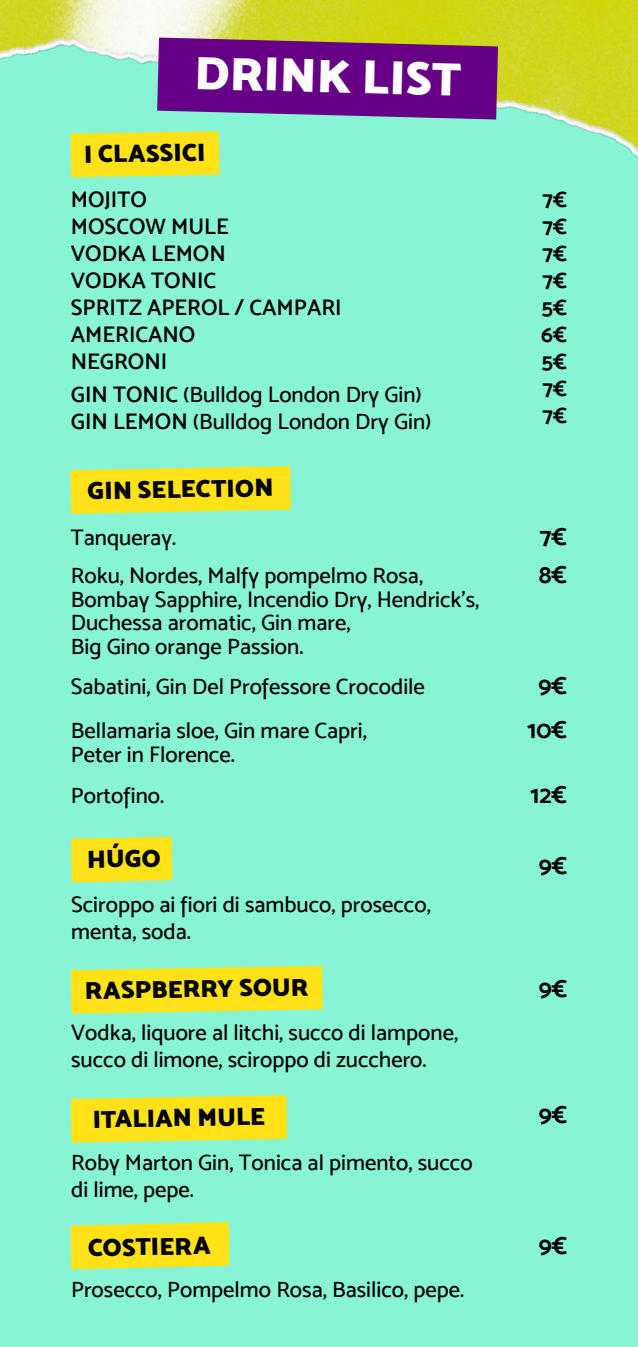
<style>
.page{position:relative;width:638px;height:1347px;background:#fff}
.page>*{position:absolute;margin:0;border:0;box-sizing:border-box;transform-origin:0 0}
.t1{font:47.5px "Mosk Ultra Bold 900";color:#fff}
.t2{font:25px "Mosk Ultra Bold 900";color:#000}
.t3{font:25px/44px "Mosk Bold 700";color:#000;text-align:center}
.t4{font:22.5px/27px "Mosk Medium 500";color:#000}
.t5{font:22.5px/27px "Mosk Semi Bold 600";color:#000}
.t6{font:22.5px/27px "Mosk Bold 700";color:#000;text-align:justify}
.s1{font-family:"Mosk Semi Bold 600"}
</style>
<div class="page">
<div style="left:0;top:0;width:638px;height:1346px;background:#88f4d6"></div>
<img style="left:0;top:0;width:638px;height:178px">
<svg style="left:71px;top:836px;width:101px;height:46px;background:#f7e221"></svg>
<svg style="left:71px;top:965px;width:252px;height:48px;background:#f2e328"></svg>
<svg style="left:71px;top:466px;width:220px;height:48px;background:#f3e328"></svg>
<svg style="left:71px;top:1095px;width:216px;height:47px;background:#f5e325"></svg>
<svg style="left:71px;top:1222px;width:158px;height:47px;background:#f5e324"></svg>
<svg style="left:71px;top:131px;width:148px;height:46px;background:#f7e220"></svg>
<svg style="left:157px;top:38px;width:341px;height:81px;background:#6d1785"></svg>
<h1 class="t1" style="left:196px;top:41px;width:268px;rotate:2deg">DRINK LIST</h1>
<p class="t2" style="left:84px;top:138px;width:123px;rotate:-1deg">I CLASSICI</p>
<p class="t5" style="left:71px;top:185px;width:272px">MOJITO<br>MOSCOW MULE<br>VODKA LEMON<br>VODKA TONIC<br>SPRITZ APEROL / CAMPARI<br>AMERICANO<br>NEGRONI</p>
<p class="t4" style="left:71px;top:381px;width:362px"><span class="s1">GIN TONIC</span> (Bulldog London Dry Gin)<br><span class="s1">GIN LEMON</span> (Bulldog London Dry Gin)</p>
<p class="t2" style="left:87px;top:475px;width:187px;rotate:-1deg">GIN SELECTION</p>
<p class="t4" style="left:71px;top:518px;width:354px;line-height:37.8px">Tanqueray.<br>Roku, Nordes, Malfy pompelmo Rosa,</p>
<p class="t4" style="left:71px;top:587px;width:410px;line-height:23.8px">Bombay Sapphire, Incendio Dry, Hendrick’s,<br>Duchessa aromatic, Gin mare,<br>Big Gino orange Passion.</p>
<p class="t4" style="left:71px;top:664px;width:355px;line-height:44px">Sabatini, Gin Del Professore Crocodile<br>Bellamaria sloe, Gin mare Capri,</p>
<p class="t4" style="left:71px;top:733px;width:165px;line-height:41.5px">Peter in Florence.<br>Portofino.</p>
<p class="t2" style="left:87px;top:843px;width:75px;rotate:-1deg">HÚGO</p>
<p class="t4" style="left:71px;top:890px;width:361px">Sciroppo ai fiori di sambuco, prosecco, menta, soda.</p>
<p class="t2" style="left:84px;top:974px;width:226px;rotate:-1deg">RASPBERRY SOUR</p>
<p class="t4" style="left:71px;top:1019px;width:388px">Vodka, liquore al litchi, succo di lampone, succo di limone, sciroppo di zucchero.</p>
<p class="t2" style="left:92px;top:1103px;width:174px;rotate:-1deg">ITALIAN MULE</p>
<p class="t4" style="left:71px;top:1148px;width:403px">Roby Marton Gin, Tonica al pimento, succo di lime, pepe.</p>
<p class="t2" style="left:88px;top:1231px;width:124px;rotate:-1deg">COSTIERA</p>
<p class="t4" style="left:71px;top:1276px;width:394px">Prosecco, Pompelmo Rosa, Basilico, pepe.</p>
<p class="t6" style="left:541px;top:185px;width:27px">7€ 7€ 7€ 7€ 5€ 6€ 5€ 7€ 7€</p>
<p class="t3" style="left:540px;top:514px;width:29px">7€</p>
<p class="t3" style="left:539px;top:552px;width:30px">8€</p>
<p class="t3" style="left:527px;top:663px;width:41px">9€<br>10€</p>
<p class="t3" style="left:530px;top:772px;width:38px">12€</p>
<p class="t3" style="left:539px;top:842px;width:30px">9€</p>
<p class="t3" style="left:539px;top:965px;width:30px">9€</p>
<p class="t3" style="left:539px;top:1092px;width:30px">9€</p>
<p class="t3" style="left:539px;top:1223px;width:30px">9€</p>
</div>
